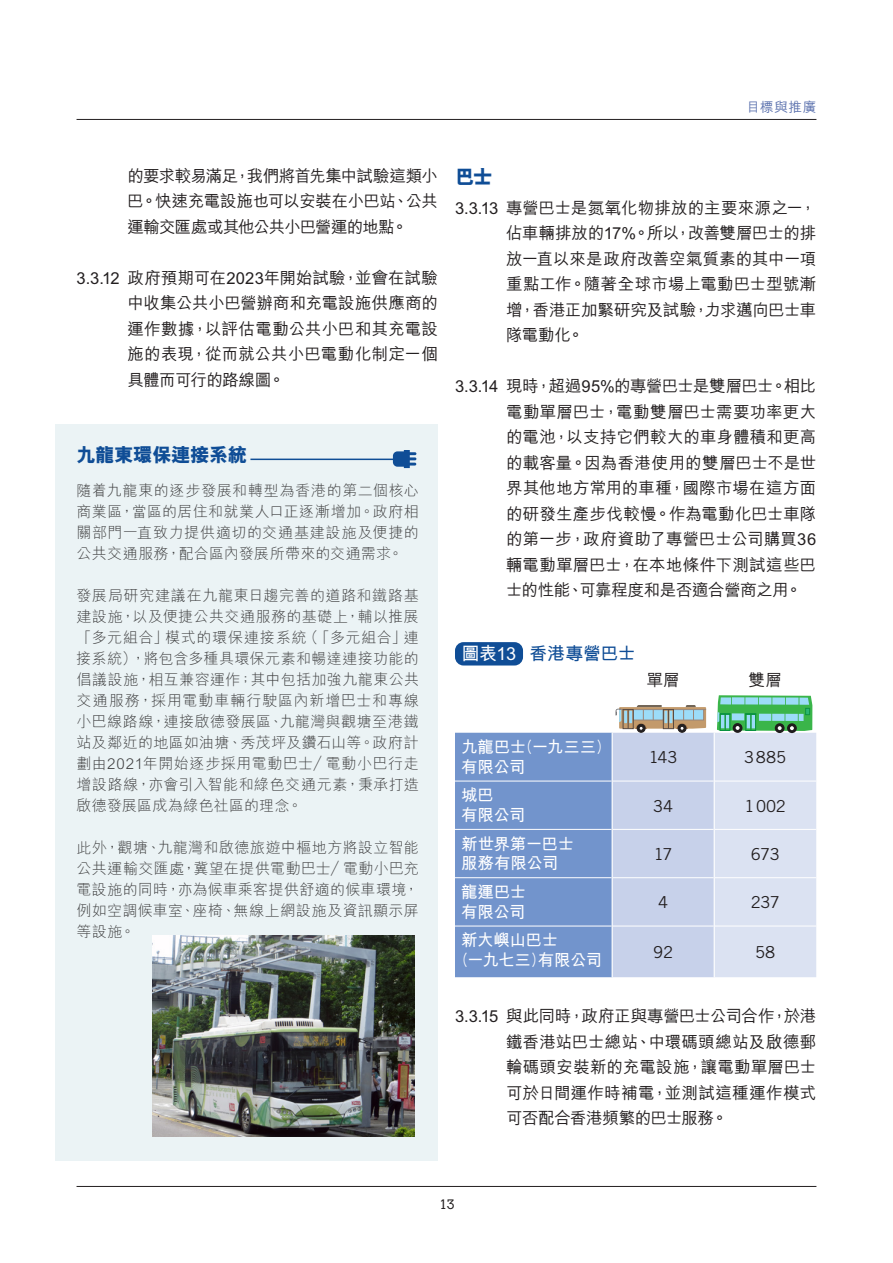
<style>
.page{position:relative;width:893px;height:1263px;background:#fff}
.page>*{position:absolute;margin:0;border:0;box-sizing:border-box;transform-origin:0 0}
.t1{font:800 19.5px "M Hei HK";letter-spacing:-.03em;color:#0f4d96}
.t2{font:700 18px "M Hei HK";letter-spacing:-.02em;color:#0f4d96}
.t3{font:500 16.5px/25.5px "M Hei HK";letter-spacing:-.01em;color:#231f20;text-align:justify}
.t4{font:700 16.5px/19.5px "M Hei HK";letter-spacing:-.015em;color:#fff}
.t5{font:16.5px "Trade Gothic";letter-spacing:-.015em;color:#231f20}
.t6{font:300 15px/21px "M Hei HK";letter-spacing:.02em;color:#3e3e3f;text-align:justify}
.t7{font:500 13.5px "M Hei HK";letter-spacing:.055em;color:#5c72ae}
.t8{font:300 13.5px "Calvert MT Std";color:#231f20}
.s1{color:#fff}
</style>
<div class="page">
<hr style="left:77px;top:1186px;width:739px;height:1px;background:#231f20">
<hr style="left:77px;top:119px;width:739px;height:1px;background:#231f20">
<div style="left:55px;top:424px;width:383px;height:737px;background:#ebf3f5"></div>
<svg style="left:393px;top:450px;width:23px;height:18px"></svg>
<hr style="left:250px;top:459px;width:145px;height:1px;background:#0f4d96">
<div style="left:455px;top:642px;width:68px;height:23px;background:#0f4d96;border-radius:9px"></div>
<svg style="left:455px;top:695px;width:361px;height:282px;background:#adc1dd"></svg>
<img style="left:152px;top:935px;width:262px;height:201px">
<p class="t7" style="left:747px;top:97px;width:71px">目標與推廣</p>
<p class="t3" style="left:128px;top:162px;width:312px">的要求較易滿足，我們將首先集中試驗這類小巴。快速充電設施也可以安裝在小巴站、公共運輸交匯處或其他公共小巴營運的地點。</p>
<p class="t3" style="left:128px;top:264px;width:312px;text-indent:-51px">3.3.12 政府預期可在2023年開始試驗，並會在試驗中收集公共小巴營辦商和充電設施供應商的運作數據，以評估電動公共小巴和其充電設施的表現，從而就公共小巴電動化制定一個具體而可行的路線圖。</p>
<p class="t1" style="left:77px;top:441px;width:172px">九龍東環保連接系統</p>
<p class="t6" style="left:77px;top:479px;width:344px">隨着九龍東的逐步發展和轉型為香港的第二個核心商業區，當區的居住和就業人口正逐漸增加。政府相關部門一直致力提供適切的交通基建設施及便捷的公共交通服務，配合區內發展所帶來的交通需求。</p>
<p class="t6" style="left:77px;top:584px;width:344px">發展局研究建議在九龍東日趨完善的道路和鐵路基建設施，以及便捷公共交通服務的基礎上，輔以推展「多元組合」模式的環保連接系統（「多元組合」連接系統），將包含多種具環保元素和暢達連接功能的倡議設施，相互兼容運作；其中包括加強九龍東公共交通服務，採用電動車輛行駛區內新增巴士和專線小巴線路線，連接啟德發展區、九龍灣與觀塘至港鐵站及鄰近的地區如油塘、秀茂坪及鑽石山等。政府計劃由2021年開始逐步採用電動巴士／電動小巴行走增設路線，亦會引入智能和綠色交通元素，秉承打造啟德發展區成為綠色社區的理念。</p>
<p class="t6" style="left:77px;top:836px;width:344px">此外，觀塘、九龍灣和啟德旅遊中樞地方將設立智能公共運輸交匯處，冀望在提供電動巴士／電動小巴充電設施的同時，亦為候車乘客提供舒適的候車環境，例如空調候車室、座椅、無線上網設施及資訊顯示屏等設施。</p>
<p class="t1" style="left:455px;top:164px;width:39px">巴士</p>
<p class="t3" style="left:506px;top:194px;width:312px;text-indent:-51px">3.3.13 專營巴士是氮氧化物排放的主要來源之一，佔車輛排放的17%。所以，改善雙層巴士的排放一直以來是政府改善空氣質素的其中一項重點工作。隨著全球市場上電動巴士型號漸增，香港正加緊研究及試驗，力求邁向巴士車隊電動化。</p>
<p class="t3" style="left:506px;top:372px;width:312px;text-indent:-51px">3.3.14 現時，超過95%的專營巴士是雙層巴士。相比電動單層巴士，電動雙層巴士需要功率更大的電池，以支持它們較大的車身體積和更高的載客量。因為香港使用的雙層巴士不是世界其他地方常用的車種，國際市場在這方面的研發生產步伐較慢。作為電動化巴士車隊的第一步，政府資助了專營巴士公司購買36輛電動單層巴士，在本地條件下測試這些巴士的性能、可靠程度和是否適合營商之用。</p>
<p class="t2" style="left:461px;top:641px;width:176px"><span class="s1">圖表13</span> 香港專營巴士</p>
<p class="t3" style="left:647px;top:666px;width:34px">單層</p>
<p class="t3" style="left:748px;top:666px;width:35px">雙層</p>
<p class="t4" style="left:461px;top:736px;width:144px">九龍巴士(一九三三)有限公司</p>
<p class="t4" style="left:461px;top:784px;width:66px">城巴<br>有限公司</p>
<p class="t4" style="left:461px;top:833px;width:115px">新世界第一巴士服務有限公司</p>
<p class="t4" style="left:461px;top:881px;width:67px">龍運巴士有限公司</p>
<p class="t4" style="left:461px;top:929px;width:143px">新大嶼山巴士<br>(一九七三)有限公司</p>
<p class="t5" style="left:649px;top:747px;width:30px">143</p>
<p class="t5" style="left:744px;top:747px;width:43px">3885</p>
<p class="t5" style="left:653px;top:796px;width:22px">34</p>
<p class="t5" style="left:744px;top:796px;width:43px">1002</p>
<p class="t5" style="left:654px;top:844px;width:20px">17</p>
<p class="t5" style="left:751px;top:844px;width:31px">673</p>
<p class="t5" style="left:658px;top:892px;width:12px">4</p>
<p class="t5" style="left:751px;top:892px;width:31px">237</p>
<p class="t5" style="left:653px;top:942px;width:21px">92</p>
<p class="t5" style="left:755px;top:942px;width:22px">58</p>
<p class="t3" style="left:506px;top:1002px;width:312px;text-indent:-51px">3.3.15 與此同時，政府正與專營巴士公司合作，於港鐵香港站巴士總站、中環碼頭總站及啟德郵輪碼頭安裝新的充電設施，讓電動單層巴士可於日間運作時補電，並測試這種運作模式可否配合香港頻繁的巴士服務。</p>
<p class="t8" style="left:440px;top:1197px;width:16px">13</p>
</div>
